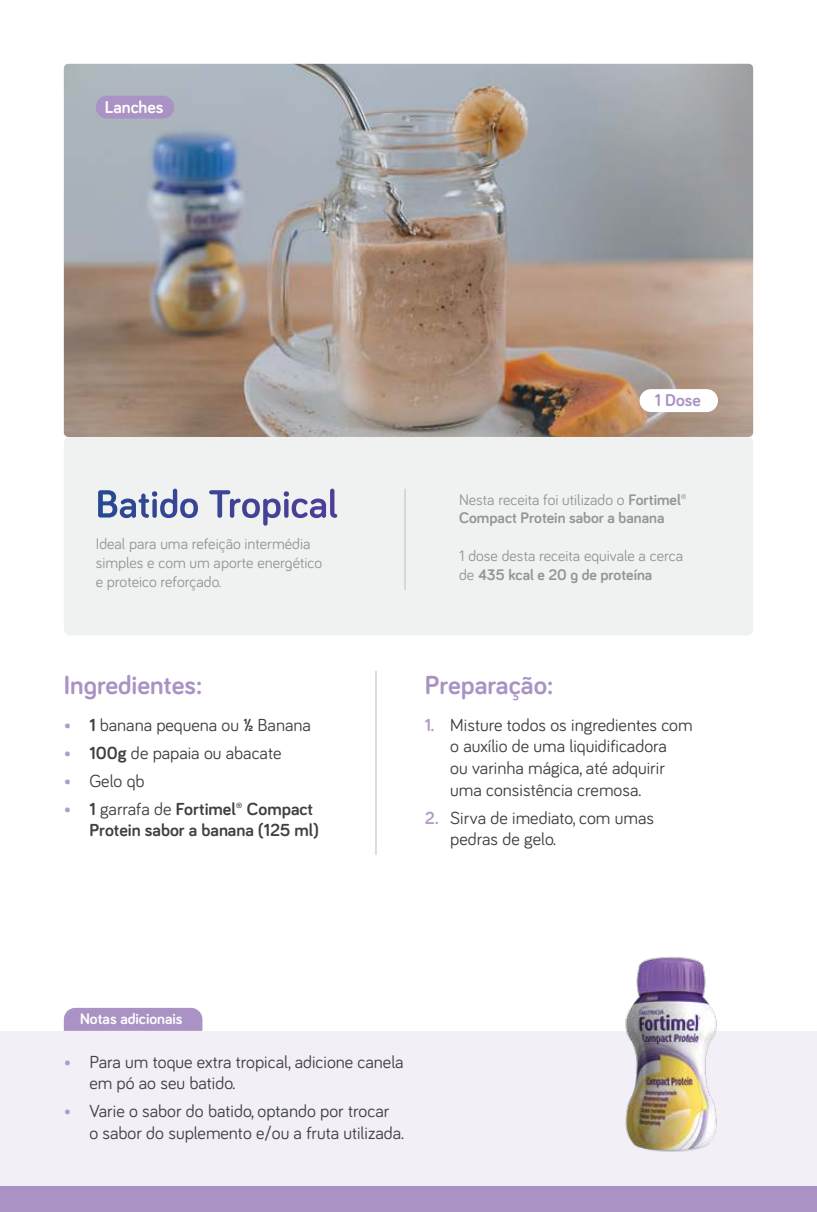
<style>
.page{position:relative;width:817px;height:1212px;background:#fff}
.page>*{position:absolute;margin:0;border:0;box-sizing:border-box;transform-origin:0 0}
.t1{font:700 27px "Bariol";color:#ab92c4}
.t2{font:18px/21.6px "Bariol";color:#404042}
.t3{font:700 18px/21.6px "Bariol";color:#404042}
.t4{font:700 17.78px "Bariol";color:#fff}
.t5{font:700 17.78px "Bariol";color:#ab92c4}
.t6{font:15.75px/18.9px "Bariol";color:#939597}
.t7{font:700 15.75px/18.9px "Bariol";color:#939597}
.t8{font:700 15.75px "Bariol";color:#fff}
.s1{font-weight:700;color:#b19bc9}
.s2{font-weight:700}
.s3{color:#b19bc9}
.s4{font-weight:400}
</style>
<div class="page">
<div style="left:0;top:1031px;width:816px;height:155px;background:#f2eff7"></div>
<div style="left:0;top:1186px;width:816px;height:26px;background:#ab92c4"></div>
<div style="left:64px;top:437px;width:689px;height:198px;background:#f0f1f1;border-radius:6px"></div>
<img style="left:64px;top:64px;width:689px;height:373px">
<img style="left:98px;top:490px;width:19px;height:27px">
<img style="left:120px;top:499px;width:16px;height:19px">
<img style="left:138px;top:493px;width:11px;height:25px">
<img style="left:152px;top:491px;width:5px;height:27px">
<img style="left:160px;top:489px;width:17px;height:29px">
<img style="left:180px;top:499px;width:18px;height:19px">
<img style="left:209px;top:490px;width:21px;height:28px">
<img style="left:230px;top:499px;width:30px;height:19px">
<img style="left:263px;top:499px;width:17px;height:27px">
<img style="left:284px;top:491px;width:5px;height:27px">
<img style="left:291px;top:499px;width:16px;height:19px">
<img style="left:310px;top:499px;width:16px;height:19px">
<img style="left:330px;top:489px;width:7px;height:29px">
<div style="left:96px;top:96px;width:78px;height:23px;background:#ab92c4;border-radius:11px"></div>
<hr style="left:375px;top:671px;width:1px;height:184px;background:#bbbdc0">
<hr style="left:404px;top:489px;width:1px;height:101px;background:#bbbdc0">
<div style="left:639px;top:389px;width:78px;height:23px;background:#fff;border-radius:11px"></div>
<img style="left:625px;top:957px;width:92px;height:195px">
<div style="left:64px;top:1008px;width:138px;height:23px;background:#ab92c4"></div>
<p class="t4" style="left:105px;top:100px;width:60px">Lanches</p>
<p class="t6" style="left:96px;top:534px;width:228px">Ideal para uma refeição intermédia simples e com um aporte energético e proteico reforçado.</p>
<h1 class="t1" style="left:64px;top:674px;width:140px">Ingredientes:</h1>
<p class="t2" style="left:64px;top:714px;width:248px"><span class="s1">•</span> <span class="s2">1</span> banana pequena ou <span class="s2">½</span> Banana</p>
<p class="t2" style="left:64px;top:742px;width:219px"><span class="s1">•</span> <span class="s2">100g</span> de papaia ou abacate</p>
<p class="t2" style="left:64px;top:770px;width:82px"><span class="s3">•</span> Gelo qb</p>
<p class="t3" style="left:89px;top:799px;width:231px;text-indent:-26px"><span class="s3">•</span> 1 <span class="s4">garrafa de</span> Fortimel®️ Compact<br>Protein sabor a banana (125 ml)</p>
<p class="t5" style="left:654px;top:393px;width:47px">1 Dose</p>
<p class="t7" style="left:459px;top:491px;width:229px"><span class="s4">Nesta receita foi utilizado o</span> Fortimel®️<br>Compact Protein sabor a banana</p>
<p class="t6" style="left:459px;top:547px;width:225px">1 dose desta receita equivale a cerca de <span class="s2">435 kcal e 20 g de proteína</span></p>
<h1 class="t1" style="left:424px;top:674px;width:130px">Preparação:</h1>
<p class="t2" style="left:450px;top:714px;width:244px;text-indent:-26px"><span class="s1">1.</span> Misture todos os ingredientes com o auxílio de uma liquidificadora<br>ou varinha mágica, até adquirir uma consistência cremosa.</p>
<p class="t2" style="left:450px;top:807px;width:205px;text-indent:-26px"><span class="s1">2.</span> Sirva de imediato, com umas pedras de gelo.</p>
<p class="t8" style="left:80px;top:1013px;width:104px">Notas adicionais</p>
<p class="t2" style="left:89px;top:1051px;width:316px;text-indent:-26px"><span class="s3">•</span> Para um toque extra tropical, adicione canela em pó ao seu batido.</p>
<p class="t2" style="left:89px;top:1100px;width:316px;text-indent:-26px"><span class="s3">•</span> Varie o sabor do batido, optando por trocar<br>o sabor do suplemento e/ou a fruta utilizada.</p>
</div>
